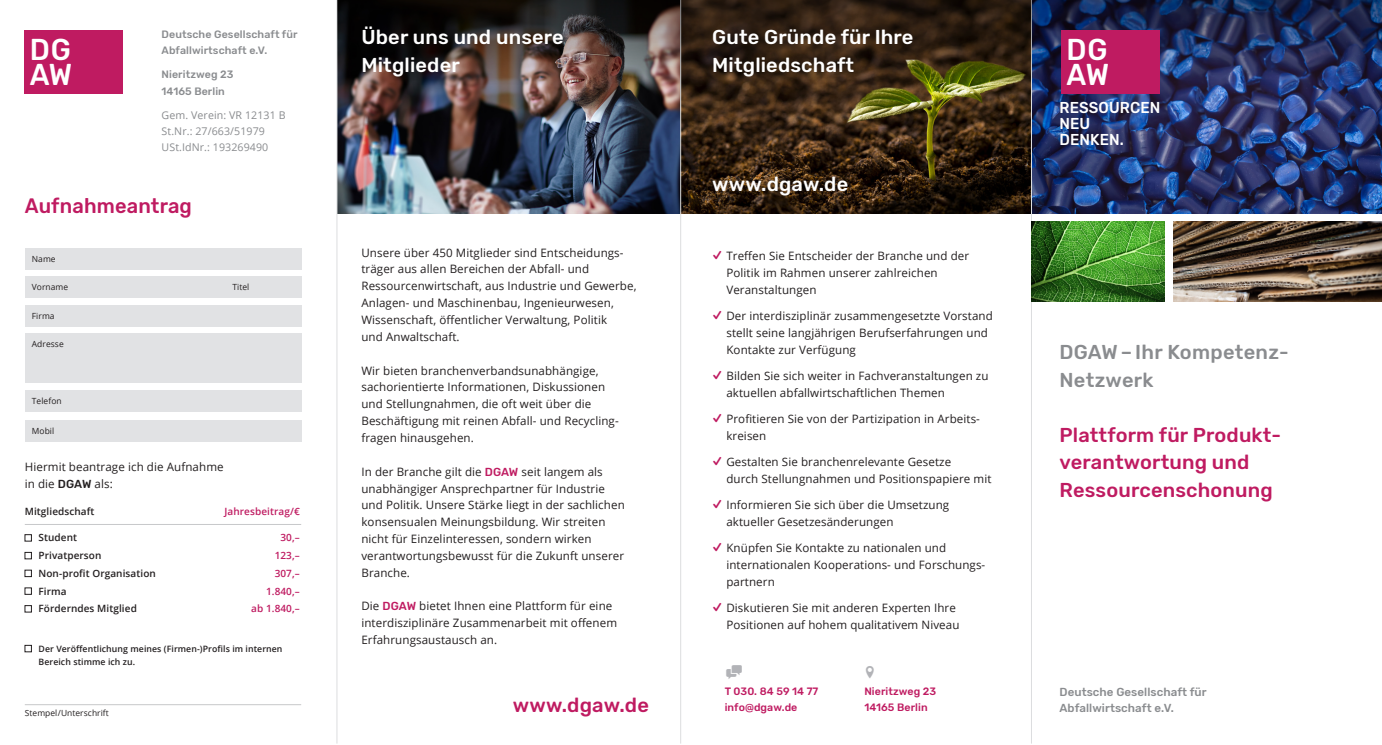
<style>
.page{position:relative;width:1382px;height:745px;background:#fff}
.page>*{position:absolute;margin:0;border:0;box-sizing:border-box;transform-origin:0 0}
.t1{font:500 30px "Rubik";color:#fff;scale:.95 1}
.t2{font:500 20.75px "Rubik";letter-spacing:.01em;color:#bf1b61;scale:.96 1}
.t3{font:500 20px/27.5px "Rubik";letter-spacing:.01em;color:#fff}
.t4{font:500 20px/27.5px "Rubik";letter-spacing:.01em;color:#bf1b61}
.t5{font:500 20px/27.5px "Rubik";letter-spacing:.015em;color:#8a8c8f}
.t6{font:500 15.75px "Rubik";letter-spacing:.01em;color:#fff;scale:.95 1}
.t7{font:11.5px/16.9px "Open Sans";letter-spacing:.01em;color:#231f20}
.t8{font:500 11.5px "Rubik";letter-spacing:.005em;color:#8a8c8f}
.t9{font:500 10.62px "Rubik";letter-spacing:.01em;color:#8a8c8f}
.t10{font:10.62px "Open Sans";letter-spacing:.01em;color:#8a8c8f}
.t11{font:500 10.62px "Rubik";letter-spacing:.01em;color:#bf1b61}
.t12{font:600 10px "Open Sans";letter-spacing:.01em;color:#231f20}
.t13{font:600 10px "Open Sans";letter-spacing:.01em;color:#bf1b61}
.t14{font:600 8.75px/12.5px "Open Sans";letter-spacing:.01em;color:#231f20}
.t15{font:8.5px "Open Sans";letter-spacing:.01em;color:#231f20}
.s1{font-family:"Rubik";font-weight:500}
.s2{font-family:"Rubik";font-weight:500;color:#bf1b61}
.s3{font-family:"Entypo";font-size:23.75px;color:#bf1b61}
</style>
<div class="page">
<img style="left:338px;top:85px;width:342px;height:128px">
<svg style="left:681px;top:85px;width:350px;height:128px;background:#392914"></svg>
<div style="left:25px;top:248px;width:276px;height:21px;background:#e1e2e4"></div>
<div style="left:25px;top:276px;width:276px;height:22px;background:#e1e2e4"></div>
<div style="left:25px;top:305px;width:276px;height:21px;background:#e1e2e4"></div>
<div style="left:25px;top:390px;width:276px;height:22px;background:#e1e2e4"></div>
<div style="left:25px;top:419px;width:276px;height:22px;background:#e1e2e4"></div>
<div style="left:25px;top:333px;width:276px;height:21px;background:#e1e2e4"></div>
<div style="left:25px;top:354px;width:276px;height:28px;background:#e1e2e4"></div>
<img style="left:1032px;top:85px;width:350px;height:128px">
<hr style="left:1031px;top:0;width:1px;height:743px;background:#dcdddf">
<hr style="left:680px;top:0;width:1px;height:743px;background:#dcdddf">
<hr style="left:337px;top:0;width:1px;height:743px;background:#dcdddf">
<img style="left:1032px;top:221px;width:132px;height:80px">
<img style="left:337px;top:0;width:1045px;height:85px">
<img style="left:1173px;top:221px;width:209px;height:80px">
<div style="left:1061px;top:30px;width:98px;height:63px;background:#bf1b61"></div>
<div style="left:25px;top:534px;width:7px;height:7px;border:1px solid #231f20"></div>
<div style="left:25px;top:552px;width:7px;height:6px;border:1px solid #231f20"></div>
<div style="left:25px;top:569px;width:7px;height:7px;border:1px solid #231f20"></div>
<div style="left:25px;top:587px;width:7px;height:7px;border:1px solid #231f20"></div>
<div style="left:25px;top:605px;width:7px;height:7px;border:1px solid #231f20"></div>
<div style="left:25px;top:644px;width:7px;height:7px;border:1px solid #231f20"></div>
<hr style="left:25px;top:524px;width:276px;height:1px;background:#c7c8ca">
<hr style="left:25px;top:704px;width:276px;height:1px;background:#c7c8ca">
<div style="left:24px;top:30px;width:99px;height:63px;background:#bf1b61"></div>
<p class="t1" style="left:30px;top:32px;width:45px">DG</p>
<p class="t1" style="left:30px;top:57px;width:46px">AW</p>
<p class="t9" style="left:162px;top:28px;width:138px">Deutsche Gesellschaft für</p>
<p class="t9" style="left:162px;top:44px;width:107px">Abfallwirtschaft e.V.</p>
<p class="t9" style="left:162px;top:68px;width:73px">Nieritzweg 23</p>
<p class="t9" style="left:162px;top:85px;width:65px">14165 Berlin</p>
<p class="t10" style="left:162px;top:108px;width:126px">Gem. Verein: VR 12131 B</p>
<p class="t10" style="left:162px;top:124px;width:105px">St.Nr.: 27/663/51979</p>
<p class="t10" style="left:162px;top:140px;width:108px">USt.IdNr.: 193269490</p>
<p class="t2" style="left:25px;top:194px;width:176px">Aufnahmeantrag</p>
<p class="t15" style="left:32px;top:253px;width:25px">Name</p>
<p class="t15" style="left:32px;top:281px;width:38px">Vorname</p>
<p class="t15" style="left:232px;top:281px;width:18px">Titel</p>
<p class="t15" style="left:32px;top:309px;width:24px">Firma</p>
<p class="t15" style="left:32px;top:338px;width:33px">Adresse</p>
<p class="t15" style="left:32px;top:395px;width:31px">Telefon</p>
<p class="t15" style="left:32px;top:424px;width:24px">Mobil</p>
<p class="t7" style="left:25px;top:458px;width:200px">Hiermit beantrage ich die Aufnahme in die <span class="s1">DGAW</span> als:</p>
<p class="t12" style="left:25px;top:504px;width:71px">Mitgliedschaft</p>
<p class="t13" style="left:225px;top:504px;width:77px">Jahresbeitrag/€</p>
<p class="t12" style="left:39px;top:530px;width:40px">Student</p>
<p class="t13" style="left:280px;top:530px;width:21px">30,–</p>
<p class="t12" style="left:39px;top:548px;width:64px">Privatperson</p>
<p class="t13" style="left:275px;top:548px;width:27px">123,–</p>
<p class="t12" style="left:39px;top:566px;width:119px">Non-profit Organisation</p>
<p class="t13" style="left:275px;top:566px;width:27px">307,–</p>
<p class="t12" style="left:39px;top:583px;width:30px">Firma</p>
<p class="t13" style="left:266px;top:583px;width:35px">1.840,–</p>
<p class="t12" style="left:39px;top:601px;width:100px">Förderndes Mitglied</p>
<p class="t13" style="left:251px;top:601px;width:50px">ab 1.840,–</p>
<p class="t14" style="left:39px;top:642px;width:245px">Der Veröffentlichung meines (Firmen-)Profils im internen<br>Bereich stimme ich zu.</p>
<p class="t15" style="left:25px;top:706px;width:86px">Stempel/Unterschrift</p>
<p class="t3" style="left:361px;top:24px;width:204px">Über uns und unsere<br>Mitglieder</p>
<p class="t7" style="left:361px;top:243px;width:277px">Unsere über 450 Mitglieder sind Entscheidungs&shy;träger aus allen Bereichen der Abfall- und Ressourcenwirtschaft, aus Industrie und Gewerbe, Anlagen- und Maschinenbau, Ingenieurwesen, Wissenschaft, öffentlicher Verwaltung, Politik<br>und Anwaltschaft.</p>
<p class="t7" style="left:361px;top:361px;width:259px">Wir bieten branchenverbandsunabhängige, sachorientierte Informationen, Diskussionen und Stellungnahmen, die oft weit über die Beschäftigung mit reinen Abfall- und Recycling&shy;fragen hinausgehen.</p>
<p class="t7" style="left:361px;top:462px;width:265px">In der Branche gilt die <span class="s2">DGAW</span> seit langem als unabhängiger Ansprechpartner für Industrie und Politik. Unsere Stärke liegt in der sachlichen konsensualen Meinungsbildung. Wir streiten nicht für Einzelinteressen, sondern wirken verantwortungsbewusst für die Zukunft unserer Branche.</p>
<p class="t7" style="left:361px;top:597px;width:257px">Die <span class="s2">DGAW</span> bietet Ihnen eine Plattform für eine interdisziplinäre Zusammenarbeit mit offenem<br>Erfahrungsaustausch an.</p>
<p class="t4" style="left:513px;top:691px;width:138px">www.dgaw.de</p>
<p class="t3" style="left:712px;top:24px;width:203px">Gute Gründe für Ihre</p>
<p class="t3" style="left:712px;top:51px;width:143px">Mitgliedschaft</p>
<p class="t3" style="left:712px;top:171px;width:138px">www.dgaw.de</p>
<p class="t7" style="left:712px;top:247px;width:258px"><span class="s3">✓</span> Treffen Sie Entscheider der Branche und der</p>
<p class="t7" style="left:726px;top:264px;width:213px">Politik im Rahmen unserer zahlreichen<br>Veranstaltungen</p>
<p class="t7" style="left:726px;top:307px;width:268px;text-indent:-14px"><span class="s3">✓</span> Der interdisziplinär zusammengesetzte Vorstand stellt seine langjährigen Berufserfahrungen und<br>Kontakte zur Verfügung</p>
<p class="t7" style="left:726px;top:367px;width:264px;text-indent:-14px"><span class="s3">✓</span> Bilden Sie sich weiter in Fachveranstaltungen zu aktuellen abfallwirtschaftlichen Themen</p>
<p class="t7" style="left:726px;top:410px;width:255px;text-indent:-14px"><span class="s3">✓</span> Profitieren Sie von der Partizipation in Arbeits&shy;kreisen</p>
<p class="t7" style="left:726px;top:453px;width:267px;text-indent:-14px"><span class="s3">✓</span> Gestalten Sie branchenrelevante Gesetze<br>durch Stellungnahmen und Positionspapiere mit</p>
<p class="t7" style="left:726px;top:496px;width:224px;text-indent:-14px"><span class="s3">✓</span> Informieren Sie sich über die Umsetzung aktueller Gesetzesänderungen</p>
<p class="t7" style="left:726px;top:538px;width:260px;text-indent:-14px"><span class="s3">✓</span> Knüpfen Sie Kontakte zu nationalen und internationalen Kooperations- und Forschungs&shy;partnern</p>
<p class="t7" style="left:712px;top:598px;width:245px"><span class="s3">✓</span> Diskutieren Sie mit anderen Experten Ihre</p>
<p class="t7" style="left:726px;top:615px;width:235px">Positionen auf hohem qualitativem Niveau</p>
<p class="t11" style="left:725px;top:685px;width:95px">T 030. 84 59 14 77</p>
<p class="t11" style="left:725px;top:701px;width:74px">info@dgaw.de</p>
<p class="t11" style="left:864px;top:685px;width:73px">Nieritzweg 23</p>
<p class="t11" style="left:864px;top:701px;width:65px">14165 Berlin</p>
<p class="t1" style="left:1066px;top:32px;width:45px">DG</p>
<p class="t1" style="left:1066px;top:57px;width:46px">AW</p>
<p class="t6" style="left:1059px;top:98px;width:108px">RESSOURCEN</p>
<p class="t6" style="left:1059px;top:114px;width:34px">NEU</p>
<p class="t6" style="left:1059px;top:130px;width:69px">DENKEN.</p>
<p class="t5" style="left:1059px;top:338px;width:231px">DGAW – Ihr Kompetenz-<br>Netzwerk</p>
<p class="t4" style="left:1059px;top:421px;width:221px">Plattform für Produkt&shy;verantwortung und<br>Ressourcenschonung</p>
<p class="t8" style="left:1059px;top:685px;width:149px">Deutsche Gesellschaft für</p>
<p class="t8" style="left:1059px;top:701px;width:116px">Abfallwirtschaft e.V.</p>
</div>
